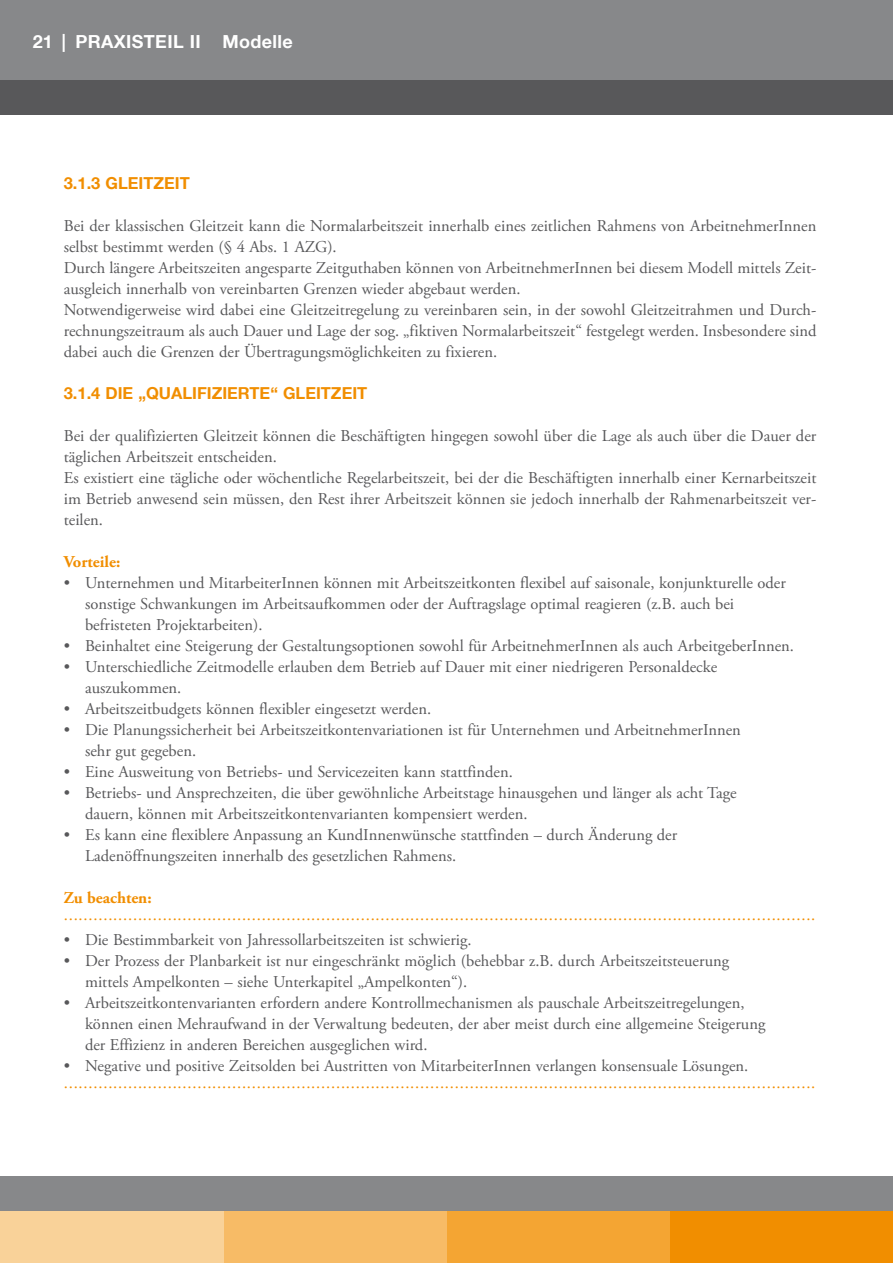
<style>
.page{position:relative;width:893px;height:1263px;background:#fff}
.page>*{position:absolute;margin:0;border:0;box-sizing:border-box;transform-origin:0 0}
.t1{font:700 18px "Helvetica Neue LT Com";letter-spacing:.02em;color:#fff}
.t2{font:16.5px/21px "Adobe Garamond Pro";color:#58585a}
.t3{font:700 16.5px "Helvetica Neue LT Com";color:#f18e00}
.t4{font:700 16.5px "Adobe Garamond Pro";color:#f18e00}
.t5{font:15px "Helvetica Neue LT Com";color:#f18e00}
</style>
<div class="page">
<div style="left:0;top:0;width:893px;height:82px;background:#87888a"></div>
<div style="left:0;top:81px;width:893px;height:34px;background:#58585a"></div>
<div style="left:670px;top:1178px;width:223px;height:85px;background:#f18e00"></div>
<div style="left:446px;top:1178px;width:224px;height:85px;background:#f4a533"></div>
<div style="left:223px;top:1178px;width:223px;height:85px;background:#f7bb66"></div>
<div style="left:0;top:1178px;width:223px;height:85px;background:#f9d299"></div>
<div style="left:0;top:1177px;width:893px;height:34px;background:#87888a"></div>
<p class="t1" style="left:33px;top:30px;width:261px">21 | PRAXISTEIL II MODELLE</p>
<h4 class="t3" style="left:64px;top:173px;width:128px">3.1.3 GLEITZEIT</h4>
<p class="t2" style="left:64px;top:216px;width:754px">Bei der klassischen Gleitzeit kann die Normalarbeitszeit innerhalb eines zeitlichen Rahmens von ArbeitnehmerInnen selbst bestimmt werden (§ 4 Abs. 1 AZG).<br>Durch längere Arbeitszeiten angesparte Zeitguthaben können von ArbeitnehmerInnen bei diesem Modell mittels Zeit&shy;ausgleich innerhalb von vereinbarten Grenzen wieder abgebaut werden.<br>Notwendigerweise wird dabei eine Gleitzeitregelung zu vereinbaren sein, in der sowohl Gleitzeitrahmen und Durch&shy;rechnungszeitraum als auch Dauer und Lage der sog. „fiktiven Normalarbeitszeit“ festgelegt werden. Insbesondere sind dabei auch die Grenzen der Übertragungsmöglichkeiten zu fixieren.</p>
<h4 class="t3" style="left:64px;top:383px;width:305px">3.1.4 DIE „QUALIFIZIERTE“ GLEITZEIT</h4>
<p class="t2" style="left:64px;top:426px;width:754px">Bei der qualifizierten Gleitzeit können die Beschäftigten hingegen sowohl über die Lage als auch über die Dauer der täglichen Arbeitszeit entscheiden.<br>Es existiert eine tägliche oder wöchentliche Regelarbeitszeit, bei der die Beschäftigten innerhalb einer Kernarbeitszeit im Betrieb anwesend sein müssen, den Rest ihrer Arbeitszeit können sie jedoch innerhalb der Rahmenarbeitszeit ver&shy;teilen.</p>
<p class="t4" style="left:64px;top:552px;width:58px">Vorteile:</p>
<p class="t2" style="left:64px;top:573px;width:724px">• Unternehmen und MitarbeiterInnen können mit Arbeitszeitkonten flexibel auf saisonale, konjunkturelle oder</p>
<p class="t2" style="left:85px;top:594px;width:651px">sonstige Schwankungen im Arbeitsaufkommen oder der Auftragslage optimal reagieren (z.B. auch bei befristeten Projektarbeiten).</p>
<p class="t2" style="left:64px;top:636px;width:732px">• Beinhaltet eine Steigerung der Gestaltungsoptionen sowohl für ArbeitnehmerInnen als auch ArbeitgeberInnen.</p>
<p class="t2" style="left:64px;top:657px;width:655px">• Unterschiedliche Zeitmodelle erlauben dem Betrieb auf Dauer mit einer niedrigeren Personaldecke</p>
<p class="t2" style="left:85px;top:678px;width:98px">auszukommen.</p>
<p class="t2" style="left:64px;top:699px;width:369px">• Arbeitszeitbudgets können flexibler eingesetzt werden.</p>
<p class="t2" style="left:64px;top:720px;width:679px">• Die Planungssicherheit bei Arbeitszeitkontenvariationen ist für Unternehmen und ArbeitnehmerInnen</p>
<p class="t2" style="left:85px;top:741px;width:113px">sehr gut gegeben.</p>
<p class="t2" style="left:64px;top:762px;width:451px">• Eine Ausweitung von Betriebs- und Servicezeiten kann stattfinden.</p>
<p class="t2" style="left:64px;top:783px;width:674px">• Betriebs- und Ansprechzeiten, die über gewöhnliche Arbeitstage hinausgehen und länger als acht Tage</p>
<p class="t2" style="left:85px;top:804px;width:444px">dauern, können mit Arbeitszeitkontenvarianten kompensiert werden.</p>
<p class="t2" style="left:64px;top:825px;width:615px">• Es kann eine flexiblere Anpassung an KundInnenwünsche stattfinden – durch Änderung der</p>
<p class="t2" style="left:85px;top:846px;width:373px">Ladenöffnungszeiten innerhalb des gesetzlichen Rahmens.</p>
<p class="t4" style="left:64px;top:888px;width:89px">Zu beachten:</p>
<p class="t5" style="left:64px;top:909px;width:753px">························································································································································</p>
<p class="t2" style="left:64px;top:930px;width:409px">• Die Bestimmbarkeit von Jahressollarbeitszeiten ist schwierig.</p>
<p class="t2" style="left:64px;top:951px;width:667px">• Der Prozess der Planbarkeit ist nur eingeschränkt möglich (behebbar z.B. durch Arbeitszeitsteuerung</p>
<p class="t2" style="left:85px;top:972px;width:384px">mittels Ampelkonten – siehe Unterkapitel „Ampelkonten“).</p>
<p class="t2" style="left:64px;top:993px;width:682px">• Arbeitszeitkontenvarianten erfordern andere Kontrollmechanismen als pauschale Arbeitszeitregelungen,</p>
<p class="t2" style="left:85px;top:1014px;width:682px">können einen Mehraufwand in der Verwaltung bedeuten, der aber meist durch eine allgemeine Steigerung der Effizienz in anderen Bereichen ausgeglichen wird.</p>
<p class="t2" style="left:64px;top:1056px;width:686px">• Negative und positive Zeitsolden bei Austritten von MitarbeiterInnen verlangen konsensuale Lösungen.</p>
<p class="t5" style="left:64px;top:1077px;width:753px">························································································································································</p>
</div>
